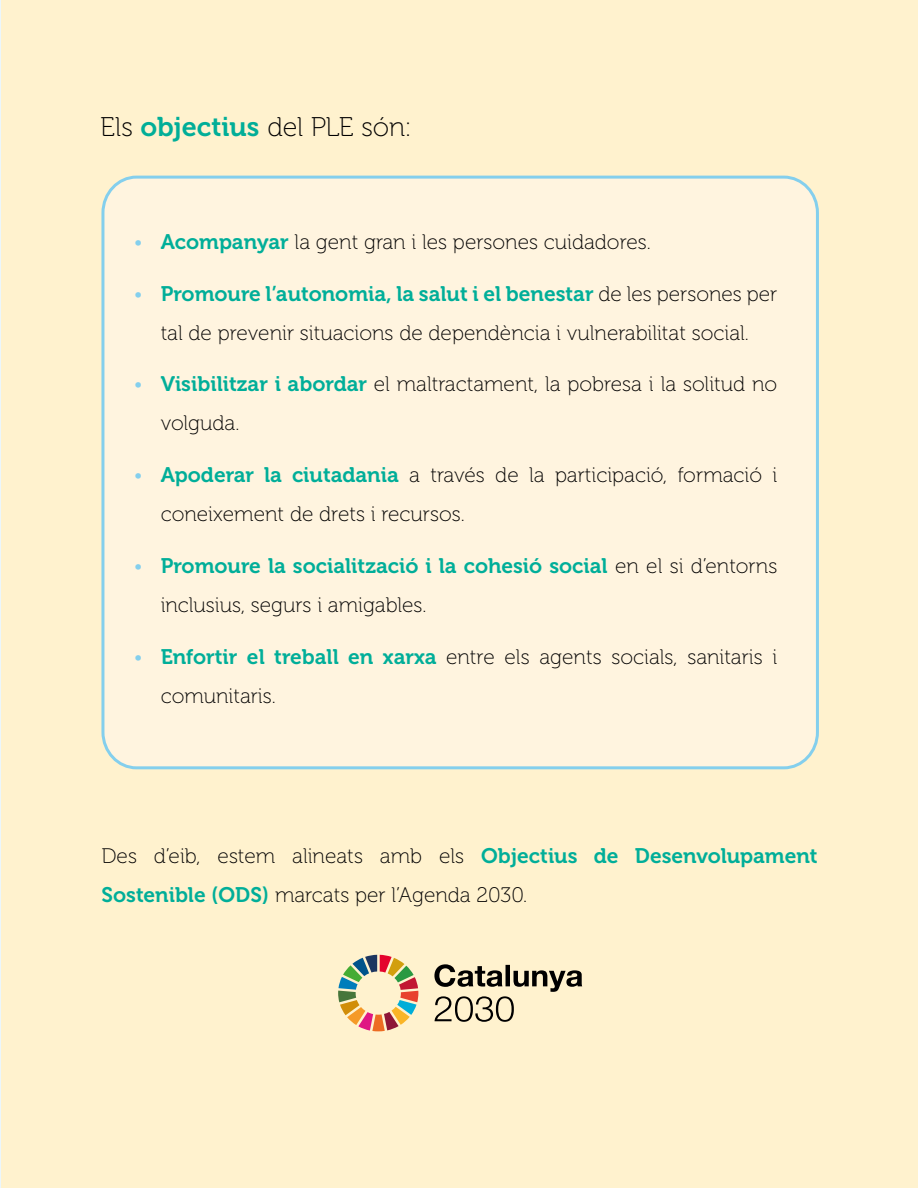
<style>
.page{position:relative;width:918px;height:1188px;background:#fff}
.page>*{position:absolute;margin:0;border:0;box-sizing:border-box;transform-origin:0 0}
.t1{font:27px "Museo 100";letter-spacing:-.005em;color:#000}
.t2{font:21px/39px "Museo 100";color:#000}
.t3{font:21px "Museo 700";color:#00ae99}
.s1{font-family:"Museo 700";color:#01ae98}
.s2{color:#84cfed}
.s3{font-family:"Museo 700";color:#00ae99}
.s4{font-family:"Museo 100";color:#84cfed}
.s5{font-family:"Museo 100";color:#000}
</style>
<div class="page">
<div style="left:1px;top:0;width:917px;height:1188px;background:#fff2ce"></div>
<hr style="left:0;top:0;width:1px;height:1188px;background:#ebf6fc">
<div style="left:103px;top:177px;width:714px;height:591px;background:#fff4df;border-radius:35px"></div>
<div style="left:101px;top:176px;width:718px;height:593px;border:3px solid #84cfed;border-radius:35px"></div>
<svg style="left:434px;top:964px;width:148px;height:58px"></svg>
<svg style="left:338px;top:955px;width:80px;height:76px"></svg>
<p class="t1" style="left:100px;top:112px;width:313px">Els <span class="s1">objectius</span> del PLE són:</p>
<p class="t2" style="left:134px;top:223px;width:519px"><span class="s2">•</span> <span class="s3">Acompanyar</span> la gent gran i les persones cuidadores.</p>
<p class="t3" style="left:134px;top:282px;width:645px"><span class="s4">•</span> Promoure l’autonomia, la salut i el benestar <span class="s5">de les persones per</span></p>
<p class="t2" style="left:161px;top:313px;width:590px">tal de prevenir situacions de dependència i vulnerabilitat social.</p>
<p class="t2" style="left:161px;top:365px;width:618px;text-indent:-27px"><span class="s2">•</span> <span class="s3">Visibilitzar i abordar</span> el maltractament, la pobresa i la solitud no volguda.</p>
<p class="t2" style="left:161px;top:456px;width:618px;text-indent:-27px"><span class="s2">•</span> <span class="s3">Apoderar la ciutadania</span> a través de la participació, formació i coneixement de drets i recursos.</p>
<p class="t3" style="left:134px;top:554px;width:645px"><span class="s4">•</span> Promoure la socialització i la cohesió social <span class="s5">en el si d’entorns</span></p>
<p class="t2" style="left:161px;top:586px;width:267px">inclusius, segurs i amigables.</p>
<p class="t2" style="left:161px;top:637px;width:618px;text-indent:-27px"><span class="s2">•</span> <span class="s3">Enfortir el treball en xarxa</span> entre els agents socials, sanitaris i comunitaris.</p>
<p class="t2" style="left:101px;top:837px;width:718px">Des d’eib, estem alineats amb els <span class="s3">Objectius de Desenvolupament<br>Sostenible (ODS)</span> marcats per l’Agenda 2030.</p>
</div>
